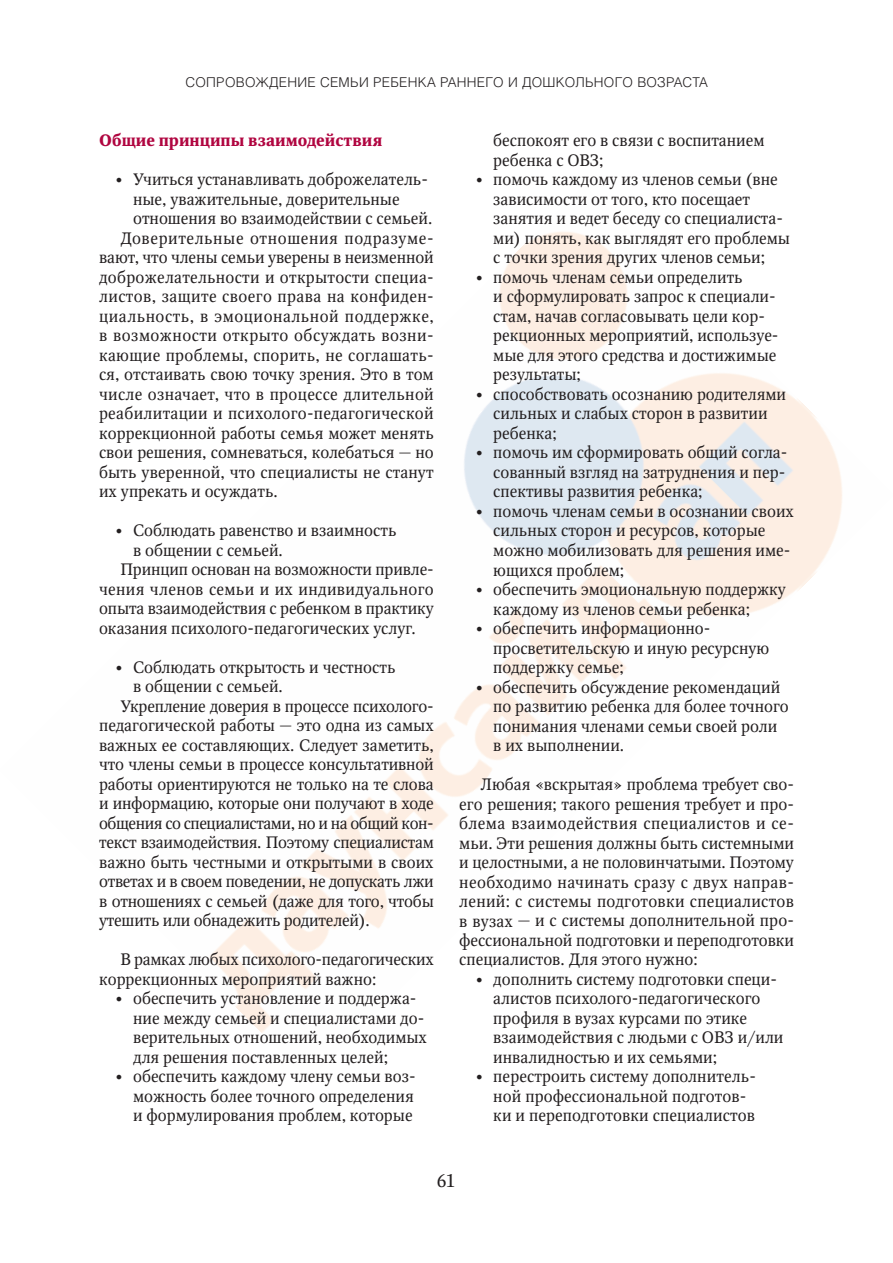
<style>
.page{position:relative;width:893px;height:1263px;background:#fff}
.page>*{position:absolute;margin:0;border:0;box-sizing:border-box;transform-origin:0 0}
.t1{font:18px "Octava";color:#231f20}
.t2{font:16.5px/19.5px "Octava";color:#231f20}
.t3{font:16.5px "Octava";letter-spacing:.02em;color:#231f20}
.t4{font:16.5px "Octava";letter-spacing:.025em;color:#231f20}
.t5{font:16.5px "Octava";letter-spacing:-.02em;color:#231f20}
.t6{font:16.5px "Octava";letter-spacing:-.025em;color:#231f20}
.t7{font:16.5px "Octava";letter-spacing:.03em;color:#231f20}
.t8{font:16.5px "Octava";letter-spacing:.035em;color:#231f20}
.t9{font:700 16.5px "Octava";color:#b00540}
.t10{font:13.5px "Helios Light C";letter-spacing:.02em;color:#231f20}
</style>
<div class="page">
<img style="left:209px;top:232px;width:633px;height:801px">
<p class="t10" style="left:185px;top:77px;width:524px">СОПРОВОЖДЕНИЕ СЕМЬИ РЕБЕНКА РАННЕГО И ДОШКОЛЬНОГО ВОЗРАСТА</p>
<p class="t9" style="left:99px;top:135px;width:285px">Общие принципы взаимодействия</p>
<p class="t2" style="left:112px;top:172px;width:318px">• Учиться устанавливать доброжелатель-</p>
<p class="t2" style="left:133px;top:191px;width:268px">ные, уважительные, доверительные</p>
<p class="t2" style="left:133px;top:211px;width:301px">отношения во взаимодействии с семьей.</p>
<p class="t8" style="left:120px;top:232px;width:315px">Доверительные отношения подразуме-</p>
<p class="t2" style="left:99px;top:250px;width:336px">вают, что члены семьи уверены в неизменной</p>
<p class="t2" style="left:99px;top:269px;width:336px">доброжелательности и открытости специа-</p>
<p class="t4" style="left:99px;top:291px;width:336px">листов, защите своего права на конфиден-</p>
<p class="t7" style="left:99px;top:310px;width:336px">циальность, в эмоциональной поддержке,</p>
<p class="t4" style="left:99px;top:330px;width:336px">в возможности открыто обсуждать возни-</p>
<p class="t3" style="left:99px;top:349px;width:336px">кающие проблемы, спорить, не соглашать-</p>
<p class="t2" style="left:99px;top:367px;width:336px">ся, отстаивать свою точку зрения. Это в том</p>
<p class="t3" style="left:99px;top:388px;width:336px">числе означает, что в процессе длительной</p>
<p class="t3" style="left:99px;top:408px;width:336px">реабилитации и психолого- педагогической</p>
<p class="t2" style="left:99px;top:425px;width:336px">коррекционной работы семья может менять</p>
<p class="t2" style="left:99px;top:445px;width:336px">свои решения, сомневаться, колебаться — но</p>
<p class="t2" style="left:99px;top:464px;width:336px">быть уверенной, что специалисты не станут</p>
<p class="t2" style="left:99px;top:484px;width:180px">их упрекать и осуждать.</p>
<p class="t2" style="left:112px;top:523px;width:286px">• Соблюдать равенство и взаимность</p>
<p class="t2" style="left:133px;top:542px;width:151px">в общении с семьей.</p>
<p class="t2" style="left:120px;top:562px;width:315px">Принцип основан на возможности привле-</p>
<p class="t3" style="left:99px;top:583px;width:336px">чения членов семьи и их индивидуального</p>
<p class="t2" style="left:99px;top:601px;width:336px">опыта взаимодействия с ребенком в практику</p>
<p class="t2" style="left:99px;top:620px;width:318px">оказания психолого- педагогических услуг.</p>
<p class="t2" style="left:112px;top:659px;width:285px">• Соблюдать открытость и честность</p>
<p class="t2" style="left:133px;top:679px;width:151px">в общении с семьей.</p>
<p class="t2" style="left:120px;top:698px;width:315px">Укрепление доверия в процессе психолого-</p>
<p class="t2" style="left:99px;top:718px;width:336px">педагогической работы — это одна из самых</p>
<p class="t2" style="left:99px;top:737px;width:336px">важных ее составляющих. Следует заметить,</p>
<p class="t2" style="left:99px;top:757px;width:336px">что члены семьи в процессе консультативной</p>
<p class="t2" style="left:99px;top:776px;width:336px">работы ориентируются не только на те слова</p>
<p class="t2" style="left:99px;top:796px;width:336px">и информацию, которые они получают в ходе</p>
<p class="t6" style="left:99px;top:817px;width:336px">общения со специалистами, но и на общий кон-</p>
<p class="t2" style="left:99px;top:835px;width:336px">текст взаимодействия. Поэтому специалистам</p>
<p class="t2" style="left:99px;top:854px;width:336px">важно быть честными и открытыми в своих</p>
<p class="t5" style="left:99px;top:876px;width:336px">ответах и в своем поведении, не допускать лжи</p>
<p class="t2" style="left:99px;top:893px;width:336px">в отношениях с семьей (даже для того, чтобы</p>
<p class="t2" style="left:99px;top:913px;width:272px">утешить или обнадежить родителей).</p>
<p class="t2" style="left:99px;top:952px;width:336px;text-indent:21px">В рамках любых психолого- педагогических коррекционных мероприятий важно:</p>
<p class="t2" style="left:133px;top:991px;width:295px;text-indent:-21px">• обеспечить установление и поддержа&shy;ние между семьей и специалистами до&shy;верительных отношений, необходимых для решения поставленных целей;</p>
<p class="t2" style="left:133px;top:1069px;width:284px;text-align:justify;text-indent:-21px">• обеспечить каждому члену семьи воз&shy;можность более точного определения и формулирования проблем, которые</p>
<p class="t2" style="left:493px;top:133px;width:273px">беспокоят его в связи с воспитанием ребенка с ОВЗ;</p>
<p class="t2" style="left:493px;top:172px;width:298px;text-indent:-21px">• помочь каждому из членов семьи (вне зависимости от того, кто посещает занятия и ведет беседу со специалиста&shy;ми) понять, как выглядят его проблемы с точки зрения других членов семьи;</p>
<p class="t2" style="left:493px;top:269px;width:287px;text-indent:-21px">• помочь членам семьи определить<br>и сформулировать запрос к специали&shy;стам, начав согласовывать цели кор&shy;рекционных мероприятий, используе&shy;мые для этого средства и достижимые результаты;</p>
<p class="t2" style="left:493px;top:386px;width:294px;text-indent:-21px">• способствовать осознанию родителями сильных и слабых сторон в развитии ребенка;</p>
<p class="t2" style="left:493px;top:445px;width:296px;text-indent:-21px">• помочь им сформировать общий согла&shy;сованный взгляд на затруднения и пер&shy;спективы развития ребенка;</p>
<p class="t2" style="left:493px;top:503px;width:302px;text-indent:-21px">• помочь членам семьи в осознании своих сильных сторон и ресурсов, которые можно мобилизовать для решения име&shy;ющихся проблем;</p>
<p class="t2" style="left:493px;top:581px;width:294px;text-indent:-21px">• обеспечить эмоциональную поддержку каждому из членов семьи ребенка;</p>
<p class="t2" style="left:493px;top:620px;width:278px;text-indent:-21px">• обеспечить информационно&shy;просветительскую и иную ресурсную поддержку семье;</p>
<p class="t2" style="left:493px;top:679px;width:297px;text-indent:-21px">• обеспечить обсуждение рекомендаций по развитию ребенка для более точного понимания членами семьи своей роли в их выполнении.</p>
<p class="t2" style="left:459px;top:776px;width:336px;text-align:justify;text-indent:21px">Любая «вскрытая» проблема требует сво&shy;его решения; такого решения требует и про&shy;блема взаимодействия специалистов и се&shy;мьи. Эти решения должны быть системными и целостными, а не половинчатыми. Поэтому необходимо начинать сразу с двух направ&shy;лений: с системы подготовки специалистов в вузах — и с системы дополнительной про&shy;фессиональной подготовки и переподготовки специалистов. Для этого нужно:</p>
<p class="t2" style="left:493px;top:971px;width:292px;text-indent:-21px">• дополнить систему подготовки специ&shy;алистов психолого- педагогического профиля в вузах курсами по этике взаимодействия с людьми с ОВЗ и/или инвалидностью и их семьями;</p>
<p class="t2" style="left:493px;top:1069px;width:264px;text-indent:-21px">• перестроить систему дополнитель&shy;ной профессиональной подготов&shy;ки и переподготовки специалистов</p>
<p class="t1" style="left:437px;top:1174px;width:20px">61</p>
</div>
